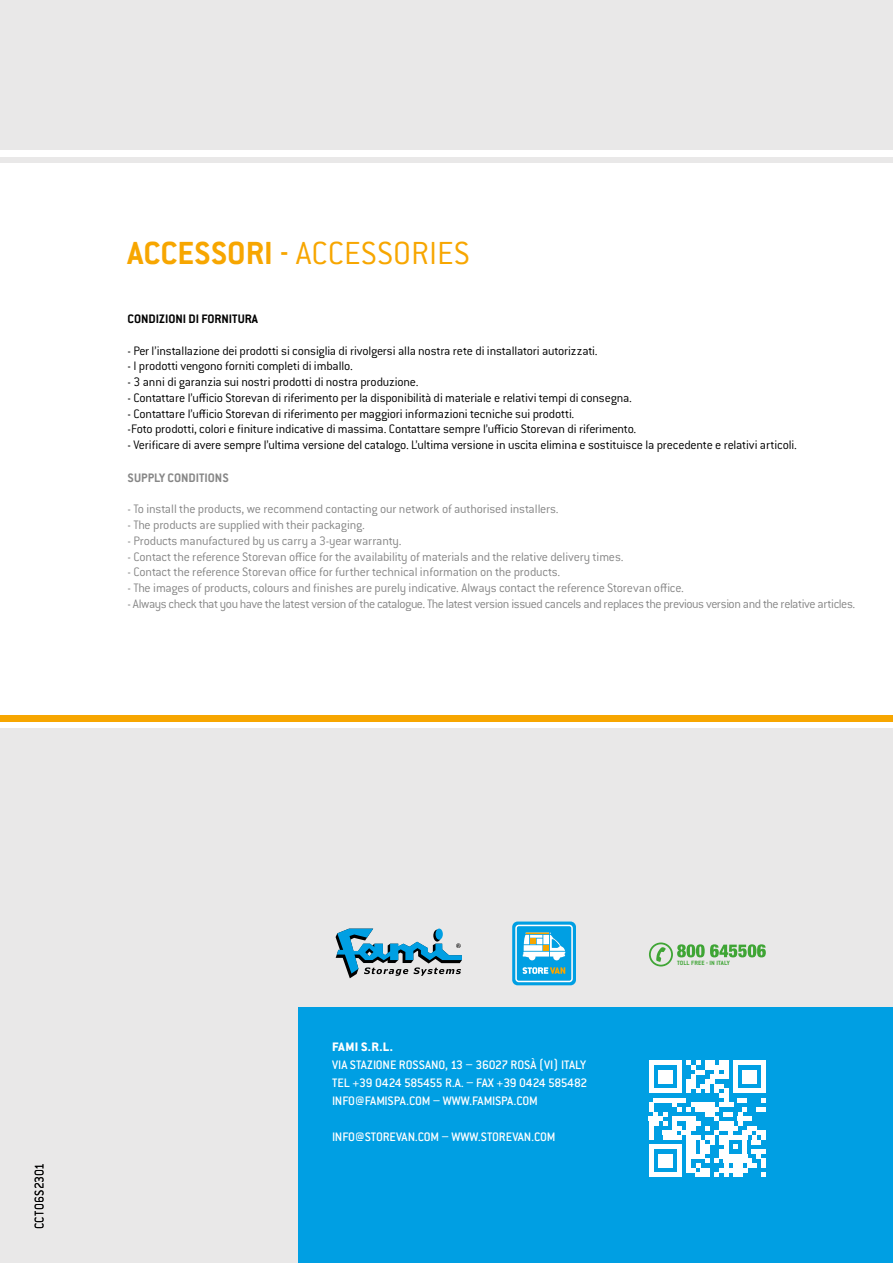
<style>
.page{position:relative;width:893px;height:1263px;background:#fff}
.page>*{position:absolute;margin:0;border:0;box-sizing:border-box;transform-origin:0 0}
.t1{font:300 35.1px "Conduit ITC Pro";color:#f7a600}
.t2{font:300 13.5px/15.8px "Conduit ITC Pro";letter-spacing:-.015em;color:#000}
.t3{font:300 13.5px "Conduit ITC Pro";letter-spacing:-.015em;color:#878787}
.t4{font:500 13.5px/18px "Conduit ITC Pro";letter-spacing:-.015em;color:#fff;text-align:justify}
.t5{font:300 13.5px "Conduit ITC Pro";letter-spacing:-.035em;color:#878787}
.t6{font:700 13.5px "Conduit ITC Pro";letter-spacing:-.005em;color:#000}
.t7{font:700 13.5px "Conduit ITC Pro";color:#878787}
.t8{font:800 13.5px "Conduit ITC Pro";color:#fff}
.t9{font:300 13.5px "Conduit ITC Pro";letter-spacing:.025em;color:#000}
.t10{font:700 6.75px "Conduit ITC Pro";letter-spacing:.015em;color:#3fa535}
.s1{font-weight:700}
.s2{font-weight:400}
</style>
<div class="page">
<div style="left:0;top:729px;width:893px;height:534px;background:#e9e8e8"></div>
<div style="left:0;top:716px;width:893px;height:6px;background:#f7a600"></div>
<div style="left:0;top:0;width:893px;height:162px;background:#e9e8e8"></div>
<div style="left:0;top:150px;width:893px;height:6px;background:#fff"></div>
<div style="left:298px;top:1008px;width:595px;height:255px;background:#009fe3"></div>
<svg style="left:336px;top:929px;width:126px;height:49px"></svg>
<svg style="left:512px;top:921px;width:64px;height:64px;background:#50b8df"></svg>
<svg style="left:649px;top:942px;width:117px;height:24px"></svg>
<svg style="left:648px;top:1060px;width:118px;height:117px"></svg>
<div style="left:705px;top:1060px;width:9px;height:5px;background:#fff"></div>
<div style="left:719px;top:1060px;width:9px;height:5px;background:#fff"></div>
<div style="left:733px;top:1060px;width:33px;height:5px;background:#fff"></div>
<h1 class="t1" style="left:128px;top:234px;width:344px"><span class="s1">ACCESSORI</span> <span class="s2">-</span> ACCESSORIES</h1>
<p class="t6" style="left:128px;top:311px;width:132px">CONDIZIONI DI FORNITURA</p>
<p class="t2" style="left:128px;top:343px;width:472px">- Per l’installazione dei prodotti si consiglia di rivolgersi alla nostra rete di installatori autorizzati.</p>
<p class="t2" style="left:128px;top:358px;width:227px">- I prodotti vengono forniti completi di imballo.</p>
<p class="t2" style="left:128px;top:374px;width:292px">- 3 anni di garanzia sui nostri prodotti di nostra produzione.</p>
<p class="t2" style="left:128px;top:390px;width:506px">- Contattare l’ufficio Storevan di riferimento per la disponibilità di materiale e relativi tempi di consegna.</p>
<p class="t2" style="left:128px;top:406px;width:510px">- Contattare l’ufficio Storevan di riferimento per maggiori informazioni tecniche sui prodotti.<br>-Foto prodotti, colori e finiture indicative di massima. Contattare sempre l’ufficio Storevan di riferimento.</p>
<p class="t2" style="left:128px;top:437px;width:671px">- Verificare di avere sempre l’ultima versione del catalogo. L’ultima versione in uscita elimina e sostituisce la precedente e relativi articoli.</p>
<p class="t7" style="left:128px;top:470px;width:103px">SUPPLY CONDITIONS</p>
<p class="t3" style="left:128px;top:502px;width:433px">- To install the products, we recommend contacting our network of authorised installers.</p>
<p class="t3" style="left:128px;top:518px;width:239px">- The products are supplied with their packaging.</p>
<p class="t3" style="left:128px;top:533px;width:275px">- Products manufactured by us carry a 3-year warranty.</p>
<p class="t3" style="left:128px;top:549px;width:497px">- Contact the reference Storevan office for the availability of materials and the relative delivery times.</p>
<p class="t3" style="left:128px;top:565px;width:434px">- Contact the reference Storevan office for further technical information on the products.</p>
<p class="t3" style="left:128px;top:581px;width:558px">- The images of products, colours and finishes are purely indicative. Always contact the reference Storevan office.</p>
<p class="t5" style="left:128px;top:596px;width:729px">- Always check that you have the latest version of the catalogue. The latest version issued cancels and replaces the previous version and the relative articles.</p>
<p class="t9" style="left:32px;top:1229px;width:68px;rotate:-90deg">CCT06S2301</p>
<p class="t8" style="left:332px;top:1039px;width:63px">FAMI S.R.L.</p>
<p class="t4" style="left:332px;top:1056px;width:257px">VIA STAZIONE ROSSANO, 13 – 36027 ROSÀ (VI) ITALY TEL +39 0424 585455 R.A. – FAX +39 0424 585482<br>INFO@FAMISPA.COM – WWW.FAMISPA.COM</p>
<p class="t4" style="left:332px;top:1128px;width:225px">INFO@STOREVAN.COM – WWW.STOREVAN.COM</p>
<p class="t10" style="left:677px;top:958px;width:54px">TOLL FREE - IN ITALY</p>
</div>
